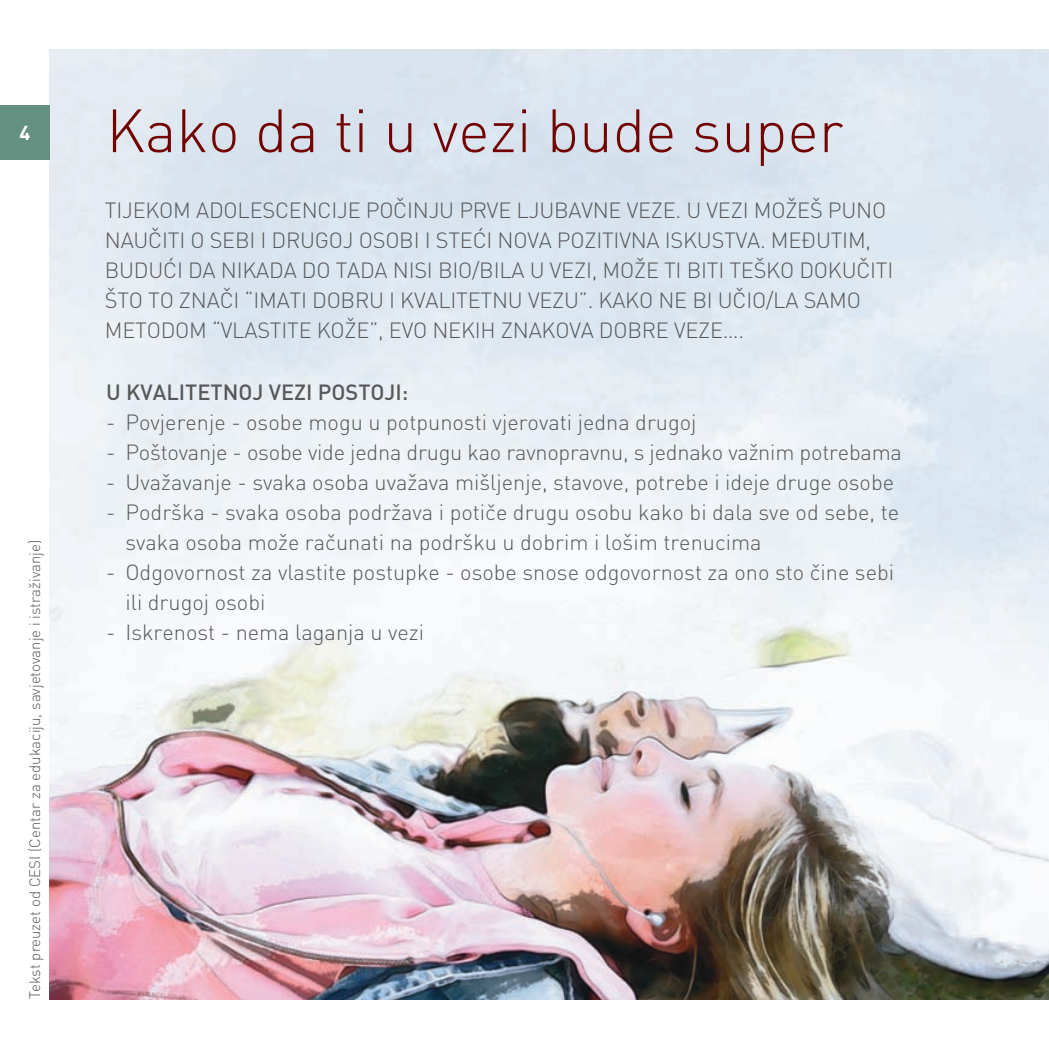
<style>
.page{position:relative;width:1049px;height:1049px;background:#fff}
.page>*{position:absolute;margin:0;border:0;box-sizing:border-box;transform-origin:0 0}
.t1{font:300 60px "CDIN";color:#720000}
.t2{font:300 21.75px/30px "CDIN";color:#57585a}
.t3{font:500 21.75px "CDIN";color:#57585a}
.t4{font:700 20px "CDIN";color:#fff}
.t5{font:300 15px "DIN Pro";color:#57585a}
</style>
<div class="page">
<img style="left:50px;top:50px;width:999px;height:949px">
<div style="left:0;top:106px;width:50px;height:54px;background:#649081"></div>
<p class="t4" style="left:20px;top:126px;width:12px">4</p>
<p class="t5" style="left:29px;top:999px;width:461px;rotate:-90deg">Tekst preuzet od CESI (Centar za edukaciju, savjetovanje i istraživanje)</p>
<h1 class="t1" style="left:106px;top:109px;width:738px">Kako da ti u vezi bude super</h1>
<p class="t2" style="left:105px;top:198px;width:790px">TIJEKOM ADOLESCENCIJE POČINJU PRVE LJUBAVNE VEZE. U VEZI MOŽEŠ PUNO NAUČITI O SEBI I DRUGOJ OSOBI I STEĆI NOVA POZITIVNA ISKUSTVA. MEĐUTIM, BUDUĆI DA NIKADA DO TADA NISI BIO/BILA U VEZI, MOŽE TI BITI TEŠKO DOKUČITI ŠTO TO ZNAČI “IMATI DOBRU I KVALITETNU VEZU”. KAKO NE BI UČIO/LA SAMO METODOM “VLASTITE KOŽE”, EVO NEKIH ZNAKOVA DOBRE VEZE….</p>
<p class="t3" style="left:106px;top:384px;width:304px">U KVALITETNOJ VEZI POSTOJI:</p>
<p class="t2" style="left:106px;top:409px;width:592px">- Povjerenje - osobe mogu u potpunosti vjerovati jedna drugoj</p>
<p class="t2" style="left:106px;top:439px;width:797px">- Poštovanje - osobe vide jedna drugu kao ravnopravnu, s jednako važnim potrebama</p>
<p class="t2" style="left:106px;top:469px;width:789px">- Uvažavanje - svaka osoba uvažava mišljenje, stavove, potrebe i ideje druge osobe</p>
<p class="t2" style="left:125px;top:499px;width:775px;text-indent:-19px">- Podrška - svaka osoba podržava i potiče drugu osobu kako bi dala sve od sebe, te svaka osoba može računati na podršku u dobrim i lošim trenucima</p>
<p class="t2" style="left:125px;top:559px;width:770px;text-indent:-19px">- Odgovornost za vlastite postupke - osobe snose odgovornost za ono sto čine sebi ili drugoj osobi</p>
<p class="t2" style="left:106px;top:619px;width:319px">- Iskrenost - nema laganja u vezi</p>
</div>
